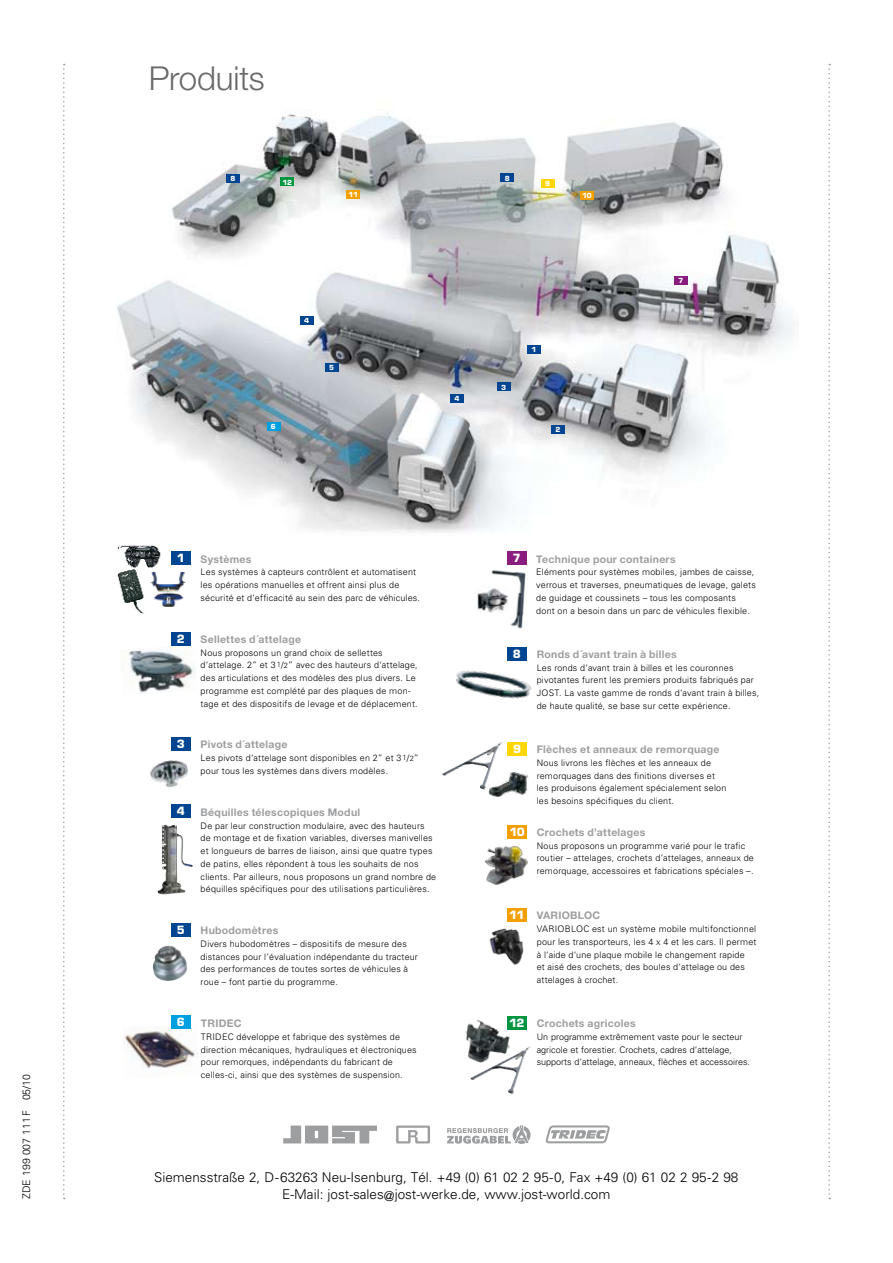
<style>
.page{position:relative;width:893px;height:1263px;background:#fff}
.page>*{position:absolute;margin:0;border:0;box-sizing:border-box;transform-origin:0 0}
.t1{font:300 33px "Helvetica Neue LT";letter-spacing:-.005em;color:#6a6a6d}
.t2{font:300 13.5px/16.5px "Univers";color:#000;text-align:center}
.t3{font:700 11.1px "Eurostile";color:#fff}
.t4{font:700 10.5px "Helvetica Neue LT";letter-spacing:.025em;color:#9d9ea0}
.t5{font:300 10.5px "Univers";color:#000}
.t6{font:300 9px/12.8px "Univers";letter-spacing:.02em;color:#000}
.t7{font:300 9px/12.8px "Univers";color:#000}
.t8{font:700 6.9px "Eurostile";color:#fff}
.s1{font-size:7.5px}
</style>
<div class="page">
<img style="left:117px;top:113px;width:676px;height:445px">
<div style="left:267px;top:422px;width:13px;height:8px;background:#009fdf"></div>
<div style="left:281px;top:178px;width:13px;height:8px;background:#009540"></div>
<div style="left:347px;top:190px;width:13px;height:9px;background:#f39f00"></div>
<div style="left:325px;top:363px;width:13px;height:9px;background:#004591"></div>
<div style="left:675px;top:276px;width:13px;height:9px;background:#8b1c7f"></div>
<div style="left:527px;top:345px;width:14px;height:8px;background:#004591"></div>
<div style="left:497px;top:383px;width:13px;height:8px;background:#004591"></div>
<div style="left:551px;top:425px;width:13px;height:9px;background:#004591"></div>
<div style="left:501px;top:174px;width:13px;height:8px;background:#004591"></div>
<div style="left:580px;top:191px;width:14px;height:9px;background:#f39f00"></div>
<div style="left:450px;top:394px;width:13px;height:9px;background:#004591"></div>
<div style="left:541px;top:179px;width:13px;height:9px;background:#ffd600"></div>
<div style="left:226px;top:174px;width:13px;height:8px;background:#004591"></div>
<div style="left:300px;top:316px;width:13px;height:9px;background:#004591"></div>
<svg style="left:63px;top:64px;width:2px;height:1135px"></svg>
<svg style="left:828px;top:64px;width:2px;height:1135px"></svg>
<svg style="left:396px;top:1125px;width:34px;height:18px"></svg>
<svg style="left:283px;top:1125px;width:94px;height:18px"></svg>
<svg style="left:546px;top:1125px;width:64px;height:18px"></svg>
<svg style="left:447px;top:1125px;width:84px;height:19px"></svg>
<img style="left:161px;top:825px;width:15px;height:64px">
<div style="left:171px;top:805px;width:20px;height:13px;background:#004591"></div>
<img style="left:150px;top:760px;width:38px;height:28px">
<div style="left:171px;top:737px;width:20px;height:14px;background:#004591"></div>
<img style="left:128px;top:645px;width:68px;height:49px">
<div style="left:171px;top:632px;width:20px;height:13px;background:#004591"></div>
<svg style="left:161px;top:945px;width:7px;height:3px"></svg>
<div style="left:171px;top:923px;width:20px;height:14px;background:#004591"></div>
<img style="left:117px;top:546px;width:45px;height:67px">
<div style="left:171px;top:551px;width:20px;height:13px;background:#004591"></div>
<img style="left:149px;top:572px;width:37px;height:34px">
<img style="left:124px;top:1027px;width:75px;height:42px">
<div style="left:171px;top:1015px;width:20px;height:13px;background:#009fdf"></div>
<img style="left:489px;top:921px;width:38px;height:44px">
<div style="left:507px;top:908px;width:20px;height:13px;background:#f39f00"></div>
<img style="left:484px;top:845px;width:44px;height:40px">
<div style="left:507px;top:825px;width:20px;height:13px;background:#f39f00"></div>
<img style="left:442px;top:742px;width:61px;height:48px">
<img style="left:489px;top:771px;width:39px;height:26px">
<div style="left:507px;top:742px;width:20px;height:13px;background:#ffd600"></div>
<img style="left:465px;top:1020px;width:53px;height:39px">
<div style="left:507px;top:1016px;width:20px;height:13px;background:#009540"></div>
<img style="left:470px;top:1046px;width:61px;height:48px">
<img style="left:491px;top:570px;width:35px;height:59px">
<img style="left:476px;top:586px;width:33px;height:29px">
<div style="left:507px;top:552px;width:19px;height:13px;background:#8b1c7f"></div>
<img style="left:456px;top:670px;width:76px;height:29px">
<div style="left:507px;top:647px;width:20px;height:14px;background:#004591"></div>
<p class="t5" style="left:20px;top:1199px;width:127px;rotate:-90deg">ZDE 199 007 111F 05/10</p>
<h1 class="t1" style="left:149px;top:58px;width:117px">Produits</h1>
<p class="t8" style="left:230px;top:174px;width:6px">8</p>
<p class="t8" style="left:283px;top:178px;width:11px">12</p>
<p class="t8" style="left:505px;top:174px;width:6px">8</p>
<p class="t8" style="left:545px;top:179px;width:6px">9</p>
<p class="t8" style="left:348px;top:191px;width:11px">11</p>
<p class="t8" style="left:582px;top:191px;width:11px">10</p>
<p class="t8" style="left:679px;top:277px;width:6px">7</p>
<p class="t8" style="left:304px;top:316px;width:6px">4</p>
<p class="t8" style="left:531px;top:345px;width:6px">1</p>
<p class="t8" style="left:329px;top:364px;width:6px">5</p>
<p class="t8" style="left:501px;top:383px;width:6px">3</p>
<p class="t8" style="left:454px;top:394px;width:6px">4</p>
<p class="t8" style="left:271px;top:422px;width:6px">6</p>
<p class="t8" style="left:555px;top:426px;width:6px">2</p>
<p class="t3" style="left:177px;top:551px;width:9px">1</p>
<p class="t4" style="left:201px;top:552px;width:52px">Systèmes</p>
<p class="t6" style="left:201px;top:565px;width:221px">Les systèmes à capteurs contrôlent et automatisent les opérations manuelles et offrent ainsi plus de sécurité et d‘efficacité au sein des parc de véhicules.</p>
<p class="t3" style="left:513px;top:551px;width:9px">7</p>
<p class="t4" style="left:536px;top:552px;width:141px">Technique pour containers</p>
<p class="t6" style="left:536px;top:565px;width:221px">Eléments pour systèmes mobiles, jambes de caisse, verrous et traverses, pneumatiques de levage, galets de guidage et coussinets – tous les composants dont on a besoin dans un parc de véhicules flexible.</p>
<p class="t3" style="left:177px;top:632px;width:9px">2</p>
<p class="t4" style="left:201px;top:632px;width:102px">Sellettes d´attelage</p>
<p class="t6" style="left:201px;top:646px;width:219px">Nous proposons un grand choix de sellettes d‘attelage. 2” et 3<sup>1</sup>/<span class="s1">2</span>” avec des hauteurs d‘attelage, des articulations et des modèles des plus divers. Le programme est complété par des plaques de mon&shy;tage et des dispositifs de levage et de déplacement.</p>
<p class="t3" style="left:513px;top:647px;width:9px">8</p>
<p class="t4" style="left:537px;top:648px;width:142px">Ronds d´avant train à billes</p>
<p class="t6" style="left:537px;top:661px;width:224px">Les ronds d‘avant train à billes et les couronnes pivotantes furent les premiers produits fabriqués par JOST. La vaste gamme de ronds d‘avant train à billes, de haute qualité, se base sur cette expérience.</p>
<p class="t3" style="left:177px;top:737px;width:9px">3</p>
<p class="t3" style="left:177px;top:804px;width:9px">4</p>
<p class="t4" style="left:201px;top:738px;width:88px">Pivots d´attelage</p>
<p class="t6" style="left:201px;top:751px;width:220px">Les pivots d‘attelage sont disponibles en 2” et 3<sup>1</sup>/<span class="s1">2</span>” pour tous les systèmes dans divers modèles.</p>
<p class="t4" style="left:201px;top:805px;width:161px">Béquilles télescopiques Modul</p>
<p class="t6" style="left:201px;top:819px;width:237px">De par leur construction modulaire, avec des hauteurs de montage et de fixation variables, diverses manivelles et longueurs de barres de liaison, ainsi que quatre types de patins, elles répondent à tous les souhaits de nos clients. Par ailleurs, nous proposons un grand nombre de béquilles spécifiques pour des utilisations particulières.</p>
<p class="t3" style="left:513px;top:742px;width:9px">9</p>
<p class="t3" style="left:510px;top:825px;width:17px">10</p>
<p class="t4" style="left:537px;top:743px;width:184px">Flèches et anneaux de remorquage</p>
<p class="t6" style="left:537px;top:756px;width:191px">Nous livrons les flèches et les anneaux de remorquages dans des finitions diverses et les produisons également spécialement selon les besoins spécifiques du client.</p>
<p class="t4" style="left:537px;top:826px;width:110px">Crochets d’attelages</p>
<p class="t6" style="left:537px;top:839px;width:219px">Nous proposons un programme varié pour le trafic routier – attelages, crochets d’attelages, anneaux de remorquage, accessoires et fabrications spéciales –.</p>
<p class="t3" style="left:177px;top:923px;width:9px">5</p>
<p class="t4" style="left:201px;top:924px;width:79px">Hubodomètres</p>
<p class="t6" style="left:201px;top:937px;width:219px">Divers hubodomètres – dispositifs de mesure des distances pour l‘évaluation indépendante du tracteur des performances de toutes sortes de véhicules à roue – font partie du programme.</p>
<p class="t3" style="left:509px;top:908px;width:17px">11</p>
<p class="t4" style="left:537px;top:909px;width:65px">VARIOBLOC</p>
<p class="t6" style="left:537px;top:922px;width:221px">VARIOBLOC est un système mobile multifonctionnel pour les transporteurs, les 4 x 4 et les cars. Il permet à l‘aide d‘une plaque mobile le changement rapide<br>et aisé des crochets, des boules d‘attelage ou des attelages à crochet.</p>
<p class="t3" style="left:177px;top:1015px;width:9px">6</p>
<p class="t4" style="left:201px;top:1017px;width:42px">TRIDEC</p>
<p class="t6" style="left:201px;top:1030px;width:217px">TRIDEC développe et fabrique des systèmes de direction mécaniques, hydrauliques et électroniques pour remorques, indépendants du fabricant de celles-ci, ainsi que des systèmes de suspension.</p>
<p class="t3" style="left:509px;top:1016px;width:17px">12</p>
<p class="t4" style="left:537px;top:1017px;width:100px">Crochets agricoles</p>
<p class="t7" style="left:537px;top:1030px;width:215px">Un programme extrêmement vaste pour le secteur agricole et forestier. Crochets, cadres d‘attelage, supports d‘attelage, anneaux, flèches et accessoires.</p>
<h2 class="t2" style="left:154px;top:1169px;width:586px">Siemensstraße 2, D-63263 Neu-Isenburg, Tél. +49 (0) 61 02 2 95-0, Fax +49 (0) 61 02 2 95-2 98<br>E-Mail: jost-sales@jost-werke.de, www.jost-world.com</h2>
</div>
